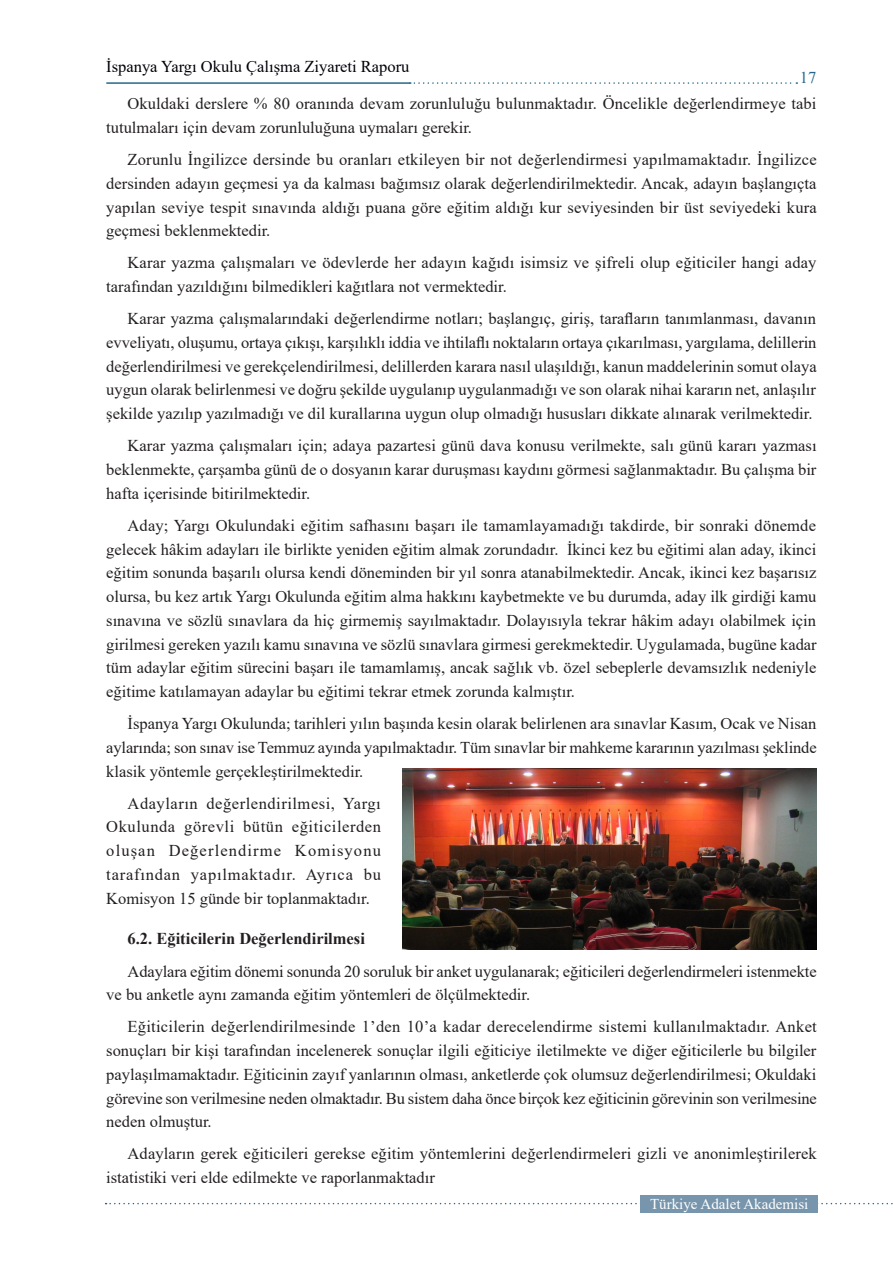
<style>
.page{position:relative;width:893px;height:1263px;background:#fff}
.page>*{position:absolute;margin:0;border:0;box-sizing:border-box;transform-origin:0 0}
.m1{font:16.5px/23.7px "Times New Roman";color:#231f20;text-align:justify}
.t1{font:16.5px "Times New Roman";color:#00000a}
.B4_1{font:700 16.5px "Times New Roman";color:#231f20}
.t2{font:16.5px "Times New Roman";color:#25688b}
.t3{font:15px "Times New Roman";color:#fff}
</style>
<div class="page">
<hr style="left:106px;top:82px;width:304px;height:2px;background:#25688b">
<svg style="left:410px;top:82px;width:387px;height:2px"></svg>
<svg style="left:106px;top:1203px;width:787px;height:1px"></svg>
<div style="left:641px;top:1195px;width:177px;height:17px;background:#7795ac"></div>
<img style="left:402px;top:769px;width:414px;height:180px">
<p class="t1" style="left:106px;top:55px;width:305px">İspanya Yargı Okulu Çalışma Ziyareti Raporu</p>
<p class="t2" style="left:800px;top:66px;width:18px">17</p>
<p class="m1" style="left:106px;top:91px;width:712px;text-indent:21px">Okuldaki derslere % 80 oranında devam zorunluluğu bulunmaktadır. Öncelikle değerlendirmeye tabi tutulmaları için devam zorunluluğuna uymaları gerekir.</p>
<p class="m1" style="left:106px;top:147px;width:712px;text-indent:21px">Zorunlu İngilizce dersinde bu oranları etkileyen bir not değerlendirmesi yapılmamaktadır. İngilizce dersinden adayın geçmesi ya da kalması bağımsız olarak değerlendirilmektedir. Ancak, adayın başlangıçta yapılan seviye tespit sınavında aldığı puana göre eğitim aldığı kur seviyesinden bir üst seviyedeki kura geçmesi beklenmektedir.</p>
<p class="m1" style="left:106px;top:251px;width:712px;text-indent:21px">Karar yazma çalışmaları ve ödevlerde her adayın kağıdı isimsiz ve şifreli olup eğiticiler hangi aday tarafından yazıldığını bilmedikleri kağıtlara not vermektedir.</p>
<p class="m1" style="left:106px;top:306px;width:712px;text-indent:21px">Karar yazma çalışmalarındaki değerlendirme notları; başlangıç, giriş, tarafların tanımlanması, davanın evveliyatı, oluşumu, ortaya çıkışı, karşılıklı iddia ve ihtilaflı noktaların ortaya çıkarılması, yargılama, delillerin değerlendirilmesi ve gerekçelendirilmesi, delillerden karara nasıl ulaşıldığı, kanun maddelerinin somut olaya uygun olarak belirlenmesi ve doğru şekilde uygulanıp uygulanmadığı ve son olarak nihai kararın net, anlaşılır şekilde yazılıp yazılmadığı ve dil kurallarına uygun olup olmadığı hususları dikkate alınarak verilmektedir.</p>
<p class="m1" style="left:106px;top:433px;width:712px;text-indent:21px">Karar yazma çalışmaları için; adaya pazartesi günü dava konusu verilmekte, salı günü kararı yazması beklenmekte, çarşamba günü de o dosyanın karar duruşması kaydını görmesi sağlanmaktadır. Bu çalışma bir hafta içerisinde bitirilmektedir.</p>
<p class="m1" style="left:106px;top:513px;width:712px;text-indent:21px">Aday; Yargı Okulundaki eğitim safhasını başarı ile tamamlayamadığı takdirde, bir sonraki dönemde gelecek hâkim adayları ile birlikte yeniden eğitim almak zorundadır. İkinci kez bu eğitimi alan aday, ikinci eğitim sonunda başarılı olursa kendi döneminden bir yıl sonra atanabilmektedir. Ancak, ikinci kez başarısız olursa, bu kez artık Yargı Okulunda eğitim alma hakkını kaybetmekte ve bu durumda, aday ilk girdiği kamu sınavına ve sözlü sınavlara da hiç girmemiş sayılmaktadır. Dolayısıyla tekrar hâkim adayı olabilmek için girilmesi gereken yazılı kamu sınavına ve sözlü sınavlara girmesi gerekmektedir. Uygulamada, bugüne kadar tüm adaylar eğitim sürecini başarı ile tamamlamış, ancak sağlık vb. özel sebeplerle devamsızlık nedeniyle eğitime katılamayan adaylar bu eğitimi tekrar etmek zorunda kalmıştır.</p>
<p class="m1" style="left:106px;top:711px;width:712px;text-indent:21px">İspanya Yargı Okulunda; tarihleri yılın başında kesin olarak belirlenen ara sınavlar Kasım, Ocak ve Nisan aylarında; son sınav ise Temmuz ayında yapılmaktadır. Tüm sınavlar bir mahkeme kararının yazılması şeklinde klasik yöntemle gerçekleştirilmektedir.</p>
<p class="m1" style="left:106px;top:791px;width:276px;text-indent:21px">Adayların değerlendirilmesi, Yargı Okulunda görevli bütün eğiticilerden oluşan Değerlendirme Komisyonu tarafından yapılmaktadır. Ayrıca bu Komisyon 15 günde bir toplanmaktadır.</p>
<p class="B4_1" style="left:128px;top:927px;width:239px">6.2. Eğiticilerin Değerlendirilmesi</p>
<p class="m1" style="left:106px;top:958px;width:712px;text-indent:21px">Adaylara eğitim dönemi sonunda 20 soruluk bir anket uygulanarak; eğiticileri değerlendirmeleri istenmekte ve bu anketle aynı zamanda eğitim yöntemleri de ölçülmektedir.</p>
<p class="m1" style="left:106px;top:1014px;width:712px;text-indent:21px">Eğiticilerin değerlendirilmesinde 1’den 10’a kadar derecelendirme sistemi kullanılmaktadır. Anket sonuçları bir kişi tarafından incelenerek sonuçlar ilgili eğiticiye iletilmekte ve diğer eğiticilerle bu bilgiler paylaşılmamaktadır. Eğiticinin zayıf yanlarının olması, anketlerde çok olumsuz değerlendirilmesi; Okuldaki görevine son verilmesine neden olmaktadır. Bu sistem daha önce birçok kez eğiticinin görevinin son verilmesine neden olmuştur.</p>
<p class="m1" style="left:106px;top:1141px;width:712px;text-indent:21px">Adayların gerek eğiticileri gerekse eğitim yöntemlerini değerlendirmeleri gizli ve anonimleştirilerek istatistiki veri elde edilmekte ve raporlanmaktadır</p>
<p class="t3" style="left:650px;top:1193px;width:160px">Türkiye Adalet Akademisi</p>
</div>
